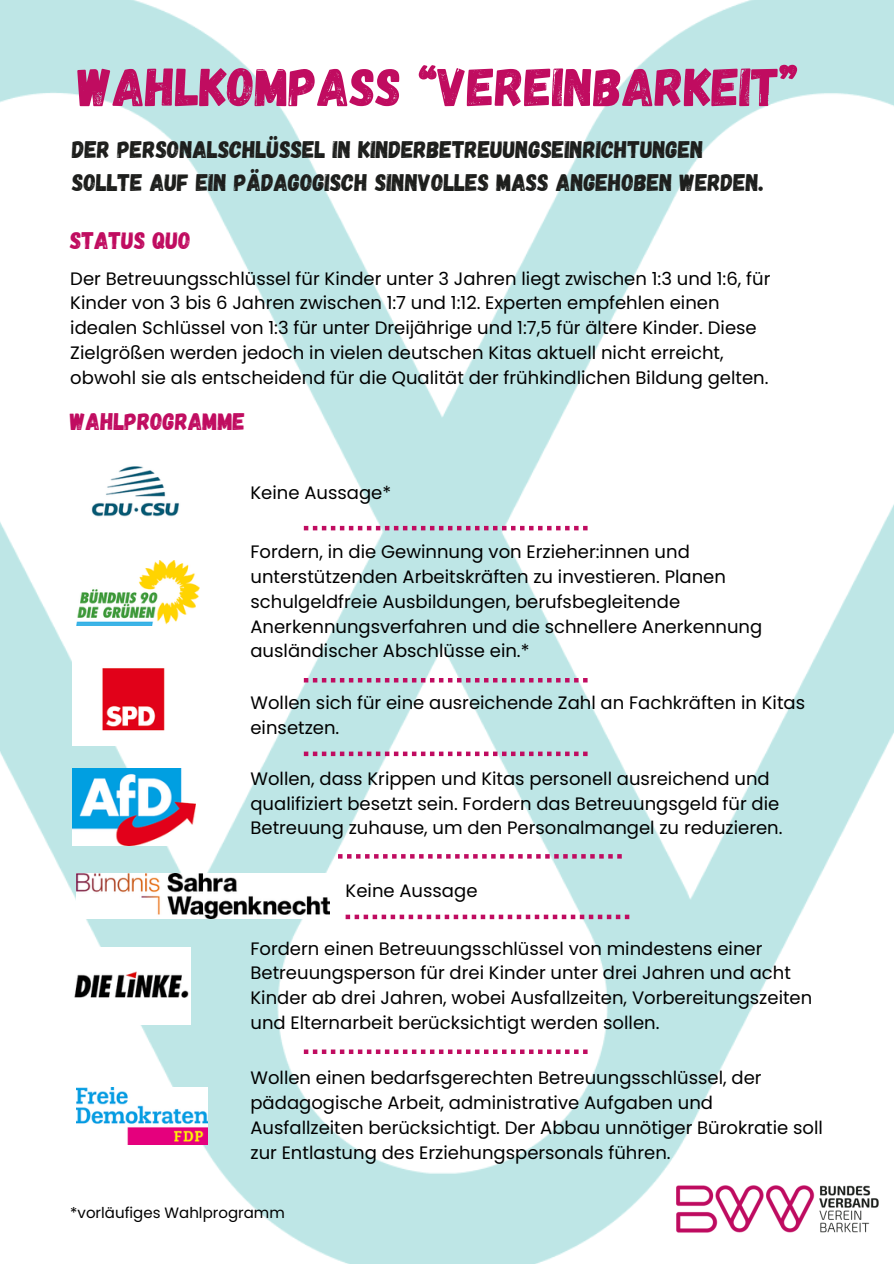
<style>
.page{position:relative;width:894px;height:1264px;background:#fff}
.page>*{position:absolute;margin:0;border:0;box-sizing:border-box;transform-origin:0 0}
.t1{font:53.85px "Gagalin";color:#c00c60}
.t2{font:24px/32.7px "Gagalin";color:#1d1e1c}
.t3{font:24px "Gagalin";color:#c00c60}
.t4{font:18px/24.8px "Poppins";color:#000}
.t5{font:15px "Poppins";color:#000}
</style>
<div class="page">
<img style="left:0;top:0;width:893px;height:1263px">
<img style="left:644px;top:1076px;width:249px;height:187px">
<img style="left:72px;top:653px;width:123px;height:93px">
<img style="left:74px;top:448px;width:123px;height:90px">
<img style="left:72px;top:768px;width:123px;height:78px">
<img style="left:77px;top:873px;width:253px;height:45px">
<img style="left:77px;top:560px;width:122px;height:66px">
<img style="left:77px;top:1087px;width:130px;height:57px">
<img style="left:70px;top:947px;width:121px;height:77px">
<svg style="left:304px;top:526px;width:283px;height:4px"></svg>
<svg style="left:304px;top:678px;width:283px;height:4px"></svg>
<svg style="left:304px;top:751px;width:283px;height:5px"></svg>
<svg style="left:338px;top:854px;width:283px;height:4px"></svg>
<svg style="left:345px;top:914px;width:284px;height:5px"></svg>
<svg style="left:304px;top:1049px;width:283px;height:4px"></svg>
<h2 class="t1" style="left:78px;top:52px;width:721px">WAHLKOMPASS “VEREINBARKEIT”</h2>
<h3 class="t2" style="left:72px;top:132px;width:693px">DER PERSONALSCHLÜSSEL IN KINDERBETREUUNGSEINRICHTUNGEN<br>SOLLTE AUF EIN PÄDAGOGISCH SINNVOLLES MAß ANGEHOBEN WERDEN.</h3>
<h1 class="t3" style="left:70px;top:225px;width:122px">STATUS QUO</h1>
<h2 class="t4" style="left:70px;top:266px;width:701px">Der Betreuungsschlüssel für Kinder unter 3 Jahren liegt zwischen 1:3 und 1:6, für Kinder von 3 bis 6 Jahren zwischen 1:7 und 1:12. Experten empfehlen einen idealen Schlüssel von 1:3 für unter Dreijährige und 1:7,5 für ältere Kinder. Diese Zielgrößen werden jedoch in vielen deutschen Kitas aktuell nicht erreicht, obwohl sie als entscheidend für die Qualität der frühkindlichen Bildung gelten.</h2>
<p class="t3" style="left:70px;top:406px;width:176px">WAHLPROGRAMME</p>
<h2 class="t4" style="left:250px;top:480px;width:142px">Keine Aussage*</h2>
<p class="t4" style="left:250px;top:539px;width:513px">Fordern, in die Gewinnung von Erzieher:innen und unterstützenden Arbeitskräften zu investieren. Planen schulgeldfreie Ausbildungen, berufsbegleitende Anerkennungsverfahren und die schnellere Anerkennung ausländischer Abschlüsse ein.*</p>
<p class="t4" style="left:250px;top:690px;width:556px">Wollen sich für eine ausreichende Zahl an Fachkräften in Kitas einsetzen.</p>
<p class="t4" style="left:250px;top:766px;width:533px">Wollen, dass Krippen und Kitas personell ausreichend und qualifiziert besetzt sein. Fordern das Betreuungsgeld für die<br>Betreuung zuhause, um den Personalmangel zu reduzieren.</p>
<h3 class="t4" style="left:345px;top:878px;width:133px">Keine Aussage</h3>
<p class="t4" style="left:250px;top:935px;width:563px">Fordern einen Betreuungsschlüssel von mindestens einer Betreuungsperson für drei Kinder unter drei Jahren und acht Kinder ab drei Jahren, wobei Ausfallzeiten, Vorbereitungszeiten und Elternarbeit berücksichtigt werden sollen.</p>
<h3 class="t4" style="left:250px;top:1065px;width:574px">Wollen einen bedarfsgerechten Betreuungsschlüssel, der pädagogische Arbeit, administrative Aufgaben und Ausfallzeiten berücksichtigt. Der Abbau unnötiger Bürokratie soll zur Entlastung des Erziehungspersonals führen.</h3>
<h3 class="t5" style="left:70px;top:1202px;width:216px">*vorläufiges Wahlprogramm</h3>
</div>
